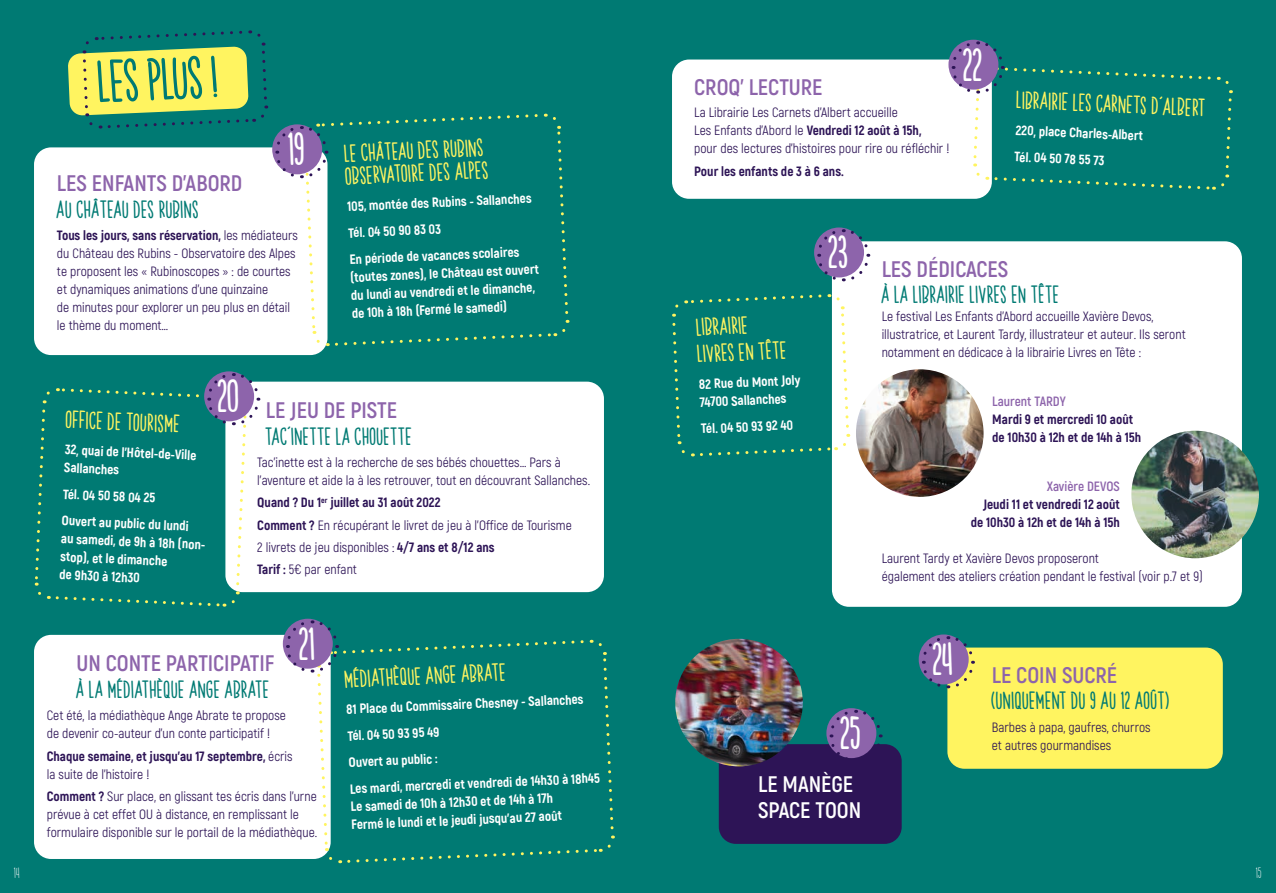
<style>
.page{position:relative;width:1276px;height:893px;background:#007a73}
.page>*{position:absolute;margin:0;border:0;box-sizing:border-box;transform-origin:0 0}
.t1{font:700 54px "Spring Holiday";color:#007a73}
.t2{font:700 42px "Spring Holiday";color:#fff}
.t3{font:700 22.5px/22.5px "Spring Holiday";color:#fff460}
.t4{font:700 22.5px "Spring Holiday";letter-spacing:.03em;color:#007a73}
.t5{font:700 22.5px "Akrobat";color:#8d64ab}
.t6{font:700 22.5px/26.7px "Akrobat";color:#fff}
.t7{font:13.5px/18px "Akrobat";color:#2d1456}
.t8{font:800 13.5px/18px "Akrobat";color:#fff}
.t9{font:800 13.5px/18px "Akrobat";color:#2d1456}
.t10{font:700 13.5px "Akrobat";color:#8d64ab}
.t11{font:13.5px "Spring Holiday";color:#fff}
.s1{font-weight:800}
.s2{font-weight:400}
</style>
<div class="page">
<div style="left:34px;top:147px;width:293px;height:208px;background:#fff;border-radius:17px"></div>
<div style="left:832px;top:241px;width:410px;height:366px;background:#fff;border-radius:17px"></div>
<div style="left:225px;top:382px;width:379px;height:210px;background:#fff;border-radius:17px"></div>
<div style="left:947px;top:648px;width:275px;height:121px;background:#fff460;border-radius:17px"></div>
<div style="left:672px;top:60px;width:320px;height:139px;background:#fff;border-radius:17px"></div>
<div style="left:34px;top:635px;width:297px;height:224px;background:#fff;border-radius:17px"></div>
<div style="left:719px;top:744px;width:182px;height:100px;background:#2d1456;border-radius:17px"></div>
<svg style="left:672px;top:293px;width:179px;height:165px"></svg>
<img style="left:856px;top:369px;width:127px;height:128px;border-radius:64px">
<img style="left:1131px;top:431px;width:128px;height:127px;border-radius:64px">
<img style="left:675px;top:639px;width:128px;height:127px;border-radius:64px">
<svg style="left:68px;top:30px;width:502px;height:318px"></svg>
<svg style="left:34px;top:371px;width:227px;height:236px"></svg>
<svg style="left:284px;top:619px;width:331px;height:245px"></svg>
<svg style="left:950px;top:40px;width:283px;height:151px"></svg>
<svg style="left:815px;top:228px;width:56px;height:55px"></svg>
<svg style="left:920px;top:635px;width:55px;height:55px"></svg>
<svg style="left:828px;top:708px;width:55px;height:50px"></svg>
<p class="t11" style="left:14px;top:865px;width:7px">14</p>
<h1 class="t1" style="left:98px;top:54px;width:121px;rotate:-2deg">LES PLUS !</h1>
<h2 class="t2" style="left:289px;top:128px;width:18px">19</h2>
<h3 class="t5" style="left:57px;top:169px;width:187px">LES ENFANTS D’ABORD</h3>
<h3 class="t4" style="left:57px;top:197px;width:143px">AU CHÂTEAU DES RUBINS</h3>
<p class="t7" style="left:57px;top:226px;width:242px"><span class="s1">Tous les jours, sans réservation,</span> les médiateurs du Château des Rubins - Observatoire des Alpes te proposent les « Rubinoscopes » : de courtes et dynamiques animations d’une quinzaine<br>de minutes pour explorer un peu plus en détail le thème du moment…</p>
<h3 class="t3" style="left:344px;top:145px;width:144px;rotate:-3deg">LE CHÂTEAU DES RUBINS<br>OBSERVATOIRE DES ALPES</h3>
<p class="t8" style="left:346px;top:194px;width:187px;line-height:26.4px;rotate:-3deg">105, montée des Rubins - Sallanches<br>Tél. 04 50 90 83 03<br>En période de vacances scolaires</p>
<p class="t8" style="left:349px;top:269px;width:191px;rotate:-3deg">(toutes zones), le Château est ouvert du lundi au vendredi et le dimanche, de 10h à 18h (Fermé le samedi)</p>
<h3 class="t3" style="left:67px;top:409px;width:116px;rotate:3deg">OFFICE DE TOURISME</h3>
<p class="t8" style="left:65px;top:440px;width:133px;line-height:18.5px;rotate:3deg">32, quai de l’Hôtel-de-Ville<br>Sallanches</p>
<p class="t8" style="left:64px;top:480px;width:129px;line-height:26.2px;rotate:3deg">Tél. 04 50 58 04 25<br>Ouvert au public du lundi</p>
<p class="t8" style="left:62px;top:529px;width:148px;rotate:3deg">au samedi, de 9h à 18h (non&shy;stop), et le dimanche<br>de 9h30 à 12h30</p>
<h2 class="t2" style="left:218px;top:374px;width:23px">2O</h2>
<h3 class="t5" style="left:266px;top:396px;width:133px">LE JEU DE PISTE</h3>
<h3 class="t4" style="left:266px;top:425px;width:148px">TAC'INETTE LA CHOUETTE</h3>
<p class="t7" style="left:257px;top:453px;width:334px">Tac’inette est à la recherche de ses bébés chouettes… Pars à l’aventure et aide la à les retrouver, tout en découvrant Sallanches.</p>
<p class="t7" style="left:257px;top:491px;width:316px;line-height:22.2px"><span class="s1">Quand ? Du 1</span><sup>er</sup> <span class="s1">juillet au 31 août 2022<br>Comment ?</span> En récupérant le livret de jeu à l’Office de Tourisme 2 livrets de jeu disponibles : <span class="s1">4/7 ans et 8/12 ans<br>Tarif :</span> 5€ par enfant</p>
<h2 class="t2" style="left:300px;top:622px;width:18px">21</h2>
<h3 class="t5" style="left:77px;top:649px;width:199px">UN CONTE PARTICIPATIF</h3>
<h3 class="t4" style="left:77px;top:678px;width:195px">À LA MÉDIATHÈQUE ANGE ABRATE</h3>
<p class="t7" style="left:47px;top:707px;width:241px">Cet été, la médiathèque Ange Abrate te propose de devenir co-auteur d’un conte participatif !</p>
<p class="t9" style="left:47px;top:747px;width:247px">Chaque semaine, et jusqu’au 17 septembre, <span class="s2">écris la suite de l’histoire !</span></p>
<p class="t7" style="left:47px;top:787px;width:272px"><span class="s1">Comment ?</span> Sur place, en glissant tes écris dans l’urne prévue à cet effet OU à distance, en remplissant le formulaire disponible sur le portail de la médiathèque.</p>
<h3 class="t3" style="left:344px;top:670px;width:163px;rotate:-3deg">MÉDIATHÈQUE ANGE ABRATE</h3>
<p class="t8" style="left:345px;top:697px;width:252px;line-height:26.5px;rotate:-3deg">81 Place du Commissaire Chesney - Sallanches<br>Tél. 04 50 93 95 49<br>Ouvert au public :<br>Les mardi, mercredi et vendredi de 14h30 à 18h45</p>
<p class="t8" style="left:350px;top:799px;width:212px;rotate:-3deg">Le samedi de 10h à 12h30 et de 14h à 17h<br>Fermé le lundi et le jeudi jusqu’au 27 août</p>
<h3 class="t5" style="left:694px;top:73px;width:130px">CROQ’ LECTURE</h3>
<p class="t7" style="left:694px;top:104px;width:257px">La Librairie Les Carnets d’Albert accueille<br>Les Enfants d’Abord le <span class="s1">Vendredi 12 août à 15h,<br></span>pour des lectures d’histoires pour rire ou réfléchir !</p>
<p class="t9" style="left:694px;top:162px;width:151px">Pour les enfants de 3 à 6 ans.</p>
<h2 class="t2" style="left:963px;top:43px;width:21px">22</h2>
<h3 class="t3" style="left:1017px;top:90px;width:190px;rotate:3deg">LIBRAIRIE LES CARNETS D'ALBERT</h3>
<p class="t8" style="left:1016px;top:116px;width:129px;line-height:26.7px;rotate:3deg">220, place Charles-Albert<br>Tél. 04 50 78 55 73</p>
<h3 class="t3" style="left:696px;top:316px;width:91px;line-height:26.8px;rotate:-3deg">LIBRAIRIE<br>LIVRES EN TÊTE</h3>
<p class="t8" style="left:698px;top:376px;width:103px;rotate:-3deg">82 Rue du Mont Joly<br>74700 Sallanches</p>
<p class="t8" style="left:700px;top:420px;width:94px;rotate:-3deg">Tél. 04 50 93 92 40</p>
<h2 class="t2" style="left:829px;top:231px;width:21px">23</h2>
<h3 class="t5" style="left:881px;top:255px;width:128px">LES DÉDICACES</h3>
<h3 class="t4" style="left:881px;top:283px;width:179px">À LA LIBRAIRIE LIVRES EN TÊTE</h3>
<p class="t7" style="left:881px;top:308px;width:305px">Le festival Les Enfants d’Abord accueille Xavière Devos, illustratrice, et Laurent Tardy, illustrateur et auteur. Ils seront notamment en dédicace à la librairie Livres en Tête :</p>
<p class="t10" style="left:992px;top:393px;width:75px">Laurent TARDY</p>
<p class="t9" style="left:992px;top:410px;width:151px">Mardi 9 et mercredi 10 août de 10h30 à 12h et de 14h à 15h</p>
<p class="t10" style="left:1046px;top:478px;width:75px">Xavière DEVOS</p>
<p class="t9" style="left:971px;top:495px;width:151px;text-align:right">Jeudi 11 et vendredi 12 août de 10h30 à 12h et de 14h à 15h</p>
<p class="t7" style="left:881px;top:549px;width:323px">Laurent Tardy et Xavière Devos proposeront<br>également des ateliers création pendant le festival (voir p.7 et 9)</p>
<h2 class="t2" style="left:841px;top:711px;width:22px">25</h2>
<h3 class="t6" style="left:758px;top:770px;width:105px">LE MANÈGE<br>SPACE TOON</h3>
<h2 class="t2" style="left:933px;top:638px;width:22px">24</h2>
<h3 class="t5" style="left:992px;top:661px;width:127px">LE COIN SUCRÉ</h3>
<h3 class="t4" style="left:992px;top:689px;width:179px">(UNIQUEMENT DU 9 AU 12 AOÛT)</h3>
<p class="t7" style="left:992px;top:718px;width:160px">Barbes à papa, gaufres, churros et autres gourmandises</p>
<p class="t11" style="left:1256px;top:865px;width:7px">15</p>
</div>
